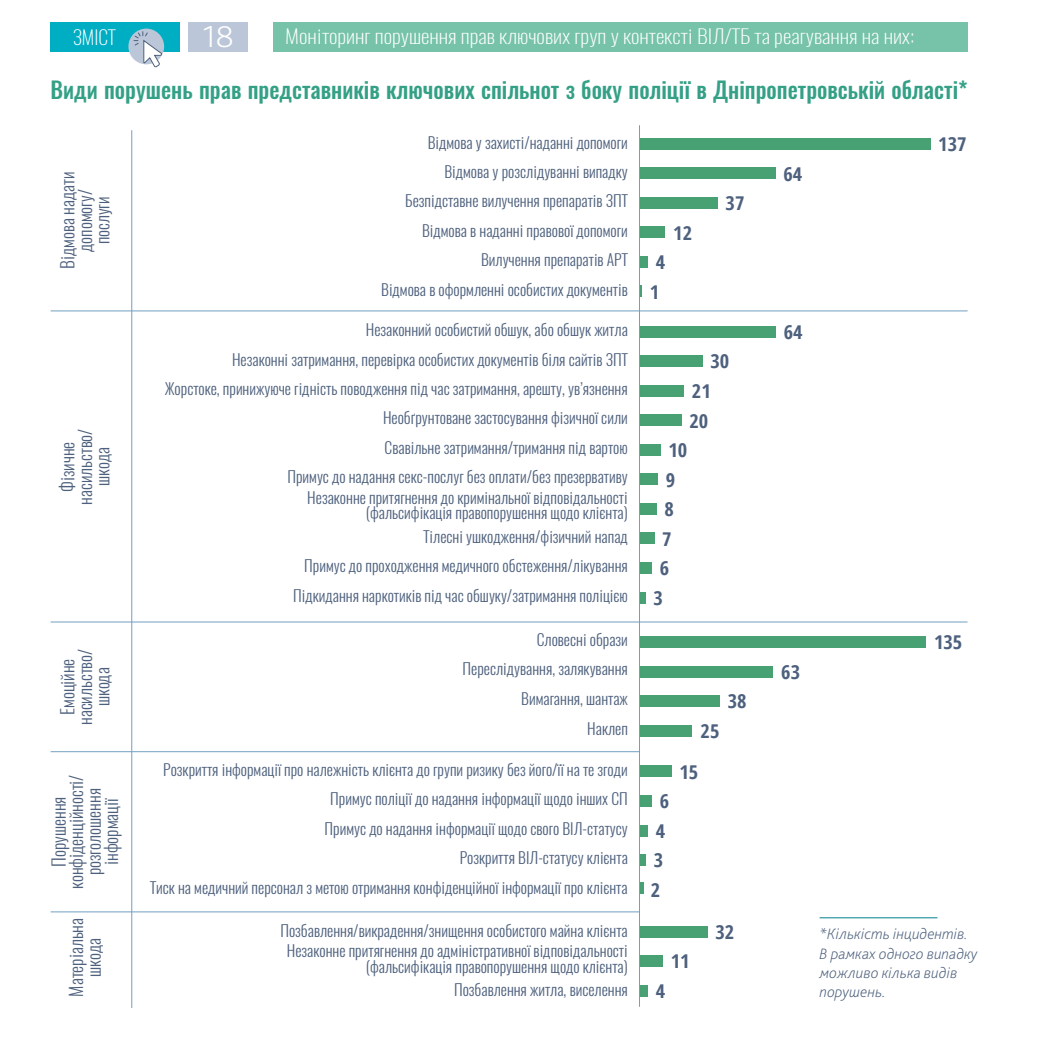
<style>
.page{position:relative;width:1042px;height:1042px;background:#fff}
.page>*{position:absolute;margin:0;border:0;box-sizing:border-box;transform-origin:0 0}
.t1{font:200 31.5px "Bliss Pro";color:#fff;scale:1.1 1}
.t2{font:500 22.75px "Oswald";color:#34a086}
.t3{font:200 19.25px "Oswald";color:#fff;scale:1.14 1}
.t4{font:200 19.25px "Oswald";color:#fff}
.t5{font:700 condensed 19.07px "Open Sans";color:#4d607d;scale:1.07 1}
.t6{font:300 17.5px/17.5px "Oswald";color:#4d607d;text-align:center}
.t7{font:300 15.75px/29.4px "Oswald";color:#4d607d;text-align:right}
.t8{font:italic 200 15.75px/19.2px "Bliss Pro";color:#4d607d}
</style>
<div class="page">
<div style="left:273px;top:22px;width:694px;height:29px;background:#76c3a9"></div>
<div style="left:188px;top:22px;width:60px;height:29px;background:#bbc7d8"></div>
<div style="left:51px;top:22px;width:129px;height:29px;background:#00aec4"></div>
<div style="left:128px;top:29px;width:36px;height:35px;background:#bbc7d8;border-radius:50%"></div>
<svg style="left:133px;top:31px;width:29px;height:36px"></svg>
<hr style="left:131px;top:130px;width:1px;height:878px;background:#72a0c0">
<hr style="left:51px;top:310px;width:916px;height:1px;background:#72a0c0">
<hr style="left:51px;top:621px;width:916px;height:1px;background:#72a0c0">
<hr style="left:51px;top:751px;width:588px;height:1px;background:#72a0c0">
<hr style="left:51px;top:911px;width:588px;height:1px;background:#72a0c0">
<div style="left:639px;top:138px;width:291px;height:12px;background:#47a173"></div>
<div style="left:639px;top:326px;width:137px;height:11px;background:#47a173"></div>
<div style="left:639px;top:636px;width:287px;height:12px;background:#47a173"></div>
<div style="left:639px;top:825px;width:9px;height:11px;background:#47a173"></div>
<div style="left:639px;top:444px;width:22px;height:12px;background:#47a173"></div>
<div style="left:639px;top:167px;width:136px;height:12px;background:#47a173"></div>
<div style="left:639px;top:355px;width:64px;height:12px;background:#47a173"></div>
<div style="left:639px;top:666px;width:134px;height:11px;background:#47a173"></div>
<div style="left:639px;top:854px;width:7px;height:12px;background:#47a173"></div>
<div style="left:639px;top:473px;width:19px;height:12px;background:#47a173"></div>
<div style="left:639px;top:197px;width:79px;height:12px;background:#47a173"></div>
<div style="left:639px;top:385px;width:45px;height:11px;background:#47a173"></div>
<div style="left:639px;top:695px;width:81px;height:12px;background:#47a173"></div>
<div style="left:639px;top:882px;width:5px;height:11px;background:#47a173"></div>
<div style="left:639px;top:503px;width:18px;height:12px;background:#47a173"></div>
<div style="left:639px;top:226px;width:26px;height:12px;background:#47a173"></div>
<div style="left:639px;top:414px;width:43px;height:12px;background:#47a173"></div>
<div style="left:639px;top:725px;width:53px;height:11px;background:#47a173"></div>
<div style="left:639px;top:926px;width:69px;height:11px;background:#47a173"></div>
<div style="left:639px;top:533px;width:15px;height:11px;background:#47a173"></div>
<div style="left:639px;top:256px;width:9px;height:12px;background:#47a173"></div>
<div style="left:639px;top:765px;width:32px;height:12px;background:#47a173"></div>
<div style="left:639px;top:955px;width:24px;height:12px;background:#47a173"></div>
<div style="left:639px;top:562px;width:13px;height:12px;background:#47a173"></div>
<div style="left:639px;top:795px;width:13px;height:12px;background:#47a173"></div>
<div style="left:639px;top:985px;width:9px;height:11px;background:#47a173"></div>
<div style="left:639px;top:592px;width:7px;height:11px;background:#47a173"></div>
<hr style="left:639px;top:125px;width:1px;height:882px;background:#72a0c0">
<hr style="left:819px;top:917px;width:118px;height:1px;background:#00808e">
<p class="t4" style="left:73px;top:24px;width:44px">ЗМІСТ</p>
<h1 class="t1" style="left:203px;top:17px;width:30px">18</h1>
<p class="t3" style="left:285px;top:23px;width:553px">Моніторинг порушення прав ключових груп у контексті ВІЛ/ТБ та реагування на них:</p>
<h2 class="t2" style="left:51px;top:74px;width:918px">Види порушень прав представників ключових спільнот з боку поліції в Дніпропетровській області*</h2>
<p class="t6" style="left:59px;top:269px;width:99px;rotate:-90deg">Відмова надати допомогу/ послуги</p>
<p class="t6" style="left:59px;top:505px;width:78px;rotate:-90deg">Фізичне насильство/ шкода</p>
<p class="t6" style="left:59px;top:725px;width:78px;rotate:-90deg">Емоційне насильство/ шкода</p>
<p class="t6" style="left:50px;top:889px;width:116px;rotate:-90deg">Порушення конфіденційності/ розголошення інформації</p>
<p class="t6" style="left:67px;top:996px;width:80px;rotate:-90deg">Матеріальна шкода</p>
<p class="t7" style="left:381px;top:128px;width:248px">Відмова у захисті/наданні допомоги Відмова у розслідуванні випадку Безпідставне вилучення препаратів ЗПТ Відмова в наданні правової допомоги Вилучення препаратів АРТ<br>Відмова в оформленні особистих документів</p>
<p class="t7" style="left:165px;top:315px;width:465px">Незаконний особистий обшук, або обшук житла<br>Незаконні затримання, перевірка особистих документів біля сайтів ЗПТ<br>Жорстоке, принижуюче гідність поводження під час затримання, арешту, ув’язнення Необґрунтоване застосування фізичної сили<br>Свавільне затримання/тримання під вартою<br>Примус до надання секс-послуг без оплати/без презервативу</p>
<p class="t7" style="left:307px;top:489px;width:322px;line-height:15.8px">Незаконне притягнення до кримінальної відповідальності (фальсифікація правопорушення щодо клієнта)</p>
<p class="t7" style="left:293px;top:522px;width:336px">Тілесні ушкодження/фізичний напад<br>Примус до проходження медичного обстеження/лікування<br>Підкидання наркотиків під час обшуку/затримання поліцією</p>
<p class="t7" style="left:462px;top:625px;width:167px">Словесні образи<br>Переслідування, залякування<br>Вимагання, шантаж<br>Наклеп</p>
<p class="t7" style="left:150px;top:755px;width:479px">Розкриття інформації про належність клієнта до групи ризику без його/її на те згоди Примус поліції до надання інформації щодо інших СП<br>Примус до надання інформації щодо свого ВІЛ-статусу<br>Розкриття ВІЛ-статусу клієнта<br>Тиск на медичний персонал з метою отримання конфіденційної інформації про клієнта</p>
<p class="t7" style="left:280px;top:920px;width:349px;line-height:20.7px;text-align:center">Позбавлення/викрадення/знищення особистого майна клієнта<br>Незаконне притягнення до адміністративної відповідальності</p>
<p class="t7" style="left:366px;top:955px;width:264px;line-height:23.1px">(фальсифікація правопорушення щодо клієнта)<br>Позбавлення житла, виселення</p>
<p class="t5" style="left:656px;top:249px;width:10px">4</p>
<p class="t5" style="left:650px;top:278px;width:10px">1</p>
<p class="t5" style="left:673px;top:219px;width:19px">12</p>
<p class="t5" style="left:725px;top:190px;width:19px">37</p>
<p class="t5" style="left:710px;top:348px;width:19px">30</p>
<p class="t5" style="left:692px;top:378px;width:19px">21</p>
<p class="t5" style="left:689px;top:407px;width:19px">20</p>
<p class="t5" style="left:668px;top:437px;width:19px">10</p>
<p class="t5" style="left:666px;top:466px;width:10px">9</p>
<p class="t5" style="left:664px;top:496px;width:10px">8</p>
<p class="t5" style="left:662px;top:525px;width:10px">7</p>
<p class="t5" style="left:660px;top:555px;width:10px">6</p>
<p class="t5" style="left:653px;top:584px;width:10px">3</p>
<p class="t5" style="left:660px;top:788px;width:10px">6</p>
<p class="t5" style="left:656px;top:817px;width:10px">4</p>
<p class="t5" style="left:654px;top:847px;width:10px">3</p>
<p class="t5" style="left:651px;top:876px;width:10px">2</p>
<p class="t5" style="left:700px;top:718px;width:19px">25</p>
<p class="t5" style="left:728px;top:688px;width:19px">38</p>
<p class="t5" style="left:679px;top:758px;width:19px">15</p>
<p class="t5" style="left:715px;top:918px;width:19px">32</p>
<p class="t5" style="left:671px;top:948px;width:19px">11</p>
<p class="t5" style="left:656px;top:978px;width:10px">4</p>
<p class="t5" style="left:783px;top:160px;width:19px">64</p>
<p class="t5" style="left:783px;top:319px;width:19px">64</p>
<p class="t5" style="left:938px;top:131px;width:28px">137</p>
<p class="t5" style="left:781px;top:658px;width:19px">63</p>
<p class="t5" style="left:934px;top:629px;width:28px">135</p>
<p class="t8" style="left:819px;top:924px;width:159px">*Кількість інцидентів.<br>В рамках одного випадку можливо кілька видів порушень.</p>
</div>
